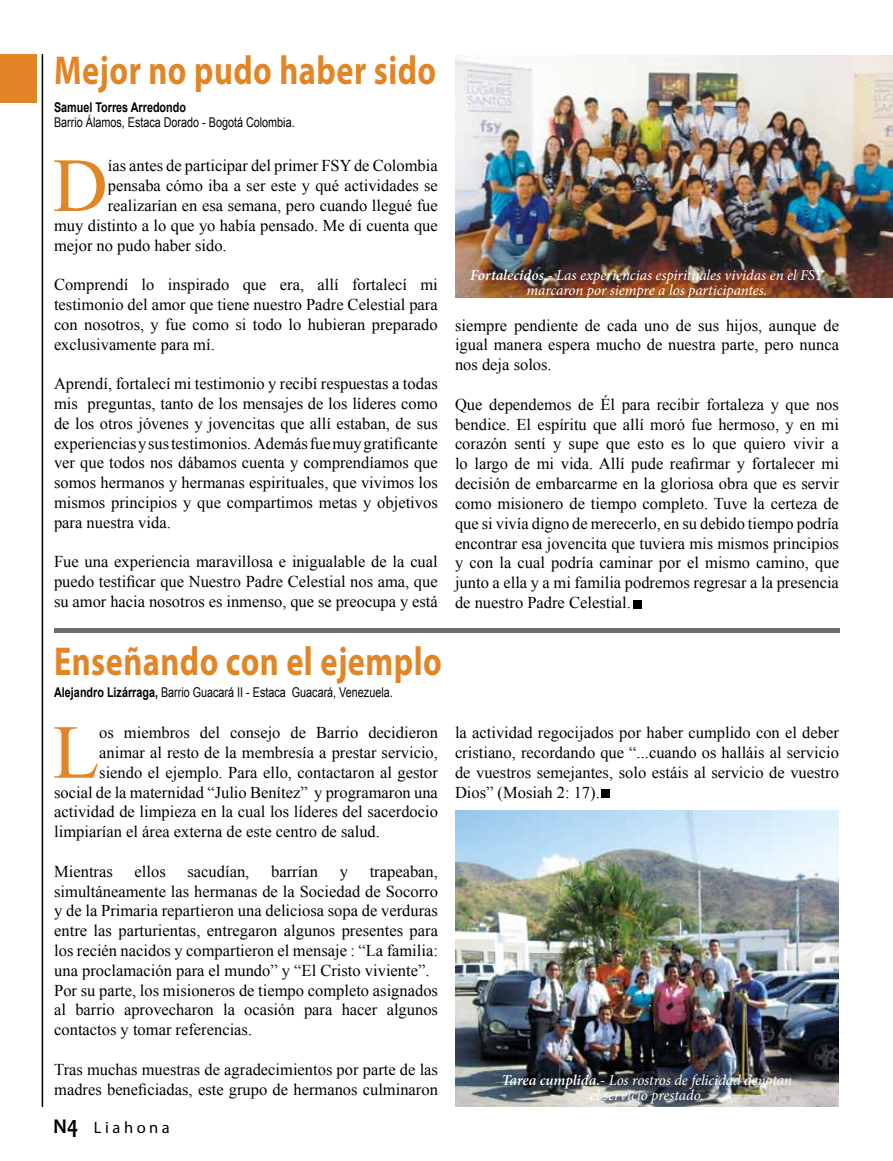
<style>
.page{position:relative;width:893px;height:1161px;background:#fff}
.page>*{position:absolute;margin:0;border:0;box-sizing:border-box;transform-origin:0 0}
.t1{font:76.35px "Times New Roman";color:#e18527}
.t2{font:700 40.5px "Myriad Pro";letter-spacing:.015em;color:#e18527;scale:.8 1}
.t3{font:16.5px/19.8px "Times New Roman";color:#000;text-align:justify}
.t4{font:16.5px "Myriad Pro";color:#000}
.t5{font:italic 15px/15px "Minion Pro";letter-spacing:-.005em;color:#fff;text-align:center}
.t6{font:13.5px "Arial";color:#000;scale:.8 1}
.t7{font:700 13.5px "Arial";color:#000;scale:.8 1}
.s1{font-weight:600}
.s2{font-weight:700}
.s3{font-family:"Candara";font-weight:700;font-size:21px}
.s4{font-family:"Candara";font-weight:700;font-size:25.2px}
</style>
<div class="page">
<img style="left:455px;top:811px;width:384px;height:296px">
<div style="left:0;top:54px;width:37px;height:48px;background:#e18527"></div>
<hr style="left:42px;top:54px;width:1px;height:1053px;background:#000">
<hr style="left:54px;top:628px;width:785px;height:4px;background:#6d6e71">
<img style="left:455px;top:56px;width:438px;height:242px">
<div style="left:633px;top:600px;width:9px;height:8px;background:#000"></div>
<div style="left:602px;top:789px;width:8px;height:9px;background:#000"></div>
<h2 class="t2" style="left:54px;top:44px;width:479px">Mejor no pudo haber sido</h2>
<p class="t7" style="left:54px;top:98px;width:167px">Samuel Torres Arredondo</p>
<p class="t6" style="left:54px;top:113px;width:302px">Barrio Álamos, Estaca Dorado - Bogotá Colombia.</p>
<h1 class="t1" style="left:53px;top:134px;width:57px">D</h1>
<p class="t3" style="left:108px;top:156px;width:331px">ías antes de participar del primer FSY de Colombia</p>
<p class="t3" style="left:108px;top:175px;width:331px">pensaba cómo iba a ser este y qué actividades se</p>
<p class="t3" style="left:108px;top:195px;width:331px">realizarían en esa semana, pero cuando llegué fue</p>
<p class="t3" style="left:54px;top:215px;width:385px">muy distinto a lo que yo había pensado. Me di cuenta que</p>
<p class="t3" style="left:54px;top:235px;width:174px">mejor no pudo haber sido.</p>
<p class="t3" style="left:54px;top:274px;width:385px">Comprendí lo inspirado que era, allí fortalecí mi testimonio del amor que tiene nuestro Padre Celestial para con nosotros, y fue como si todo lo hubieran preparado exclusivamente para mí.</p>
<p class="t3" style="left:54px;top:373px;width:385px">Aprendí, fortalecí mi testimonio y recibí respuestas a todas mis preguntas, tanto de los mensajes de los líderes como de los otros jóvenes y jovencitas que allí estaban, de sus experiencias y sus testimonios. Además fue muy gratificante ver que todos nos dábamos cuenta y comprendíamos que somos hermanos y hermanas espirituales, que vivimos los mismos principios y que compartimos metas y objetivos para nuestra vida.</p>
<p class="t3" style="left:54px;top:552px;width:385px">Fue una experiencia maravillosa e inigualable de la cual puedo testificar que Nuestro Padre Celestial nos ama, que su amor hacia nosotros es inmenso, que se preocupa y está</p>
<p class="t5" style="left:470px;top:268px;width:355px"><span class="s1">Fortalecidos.-</span> Las experiencias espirituales vividas en el FSY marcaron por siempre a los participantes.</p>
<p class="t3" style="left:455px;top:315px;width:385px">siempre pendiente de cada uno de sus hijos, aunque de igual manera espera mucho de nuestra parte, pero nunca nos deja solos.</p>
<p class="t3" style="left:455px;top:394px;width:385px">Que dependemos de Él para recibir fortaleza y que nos bendice. El espíritu que allí moró fue hermoso, y en mi corazón sentí y supe que esto es lo que quiero vivir a lo largo de mi vida. Allí pude reafirmar y fortalecer mi decisión de embarcarme en la gloriosa obra que es servir como misionero de tiempo completo. Tuve la certeza de que si vivía digno de merecerlo, en su debido tiempo podría encontrar esa jovencita que tuviera mis mismos principios y con la cual podría caminar por el mismo camino, que junto a ella y a mi familia podremos regresar a la presencia de nuestro Padre Celestial.</p>
<h2 class="t2" style="left:54px;top:635px;width:486px">Enseñando con el ejemplo</h2>
<p class="t6" style="left:54px;top:683px;width:425px"><span class="s2">Alejandro Lizárraga,</span> Barrio Guacará II - Estaca Guacará, Venezuela.</p>
<h1 class="t1" style="left:53px;top:701px;width:48px">L</h1>
<p class="t3" style="left:99px;top:722px;width:340px">os miembros del consejo de Barrio decidieron</p>
<p class="t3" style="left:99px;top:742px;width:340px">animar al resto de la membresía a prestar servicio,</p>
<p class="t3" style="left:99px;top:762px;width:340px">siendo el ejemplo. Para ello, contactaron al gestor</p>
<p class="t3" style="left:54px;top:782px;width:385px">social de la maternidad “Julio Benítez” y programaron una</p>
<p class="t3" style="left:54px;top:802px;width:385px">actividad de limpieza en la cual los líderes del sacerdocio</p>
<p class="t3" style="left:54px;top:821px;width:327px">limpiarían el área externa de este centro de salud.</p>
<p class="t3" style="left:54px;top:861px;width:60px">Mientras</p>
<p class="t3" style="left:135px;top:861px;width:33px">ellos</p>
<p class="t3" style="left:188px;top:861px;width:63px">sacudían,</p>
<p class="t3" style="left:271px;top:861px;width:48px">barrían</p>
<p class="t3" style="left:340px;top:861px;width:10px">y</p>
<p class="t3" style="left:54px;top:861px;width:385px;text-align:left;text-indent:315px">trapeaban, simultáneamente las hermanas de la Sociedad de Socorro y de la Primaria repartieron una deliciosa sopa de verduras entre las parturientas, entregaron algunos presentes para los recién nacidos y compartieron el mensaje : “La familia: una proclamación para el mundo” y “El Cristo viviente”.<br>Por su parte, los misioneros de tiempo completo asignados al barrio aprovecharon la ocasión para hacer algunos contactos y tomar referencias.</p>
<p class="t3" style="left:54px;top:1059px;width:385px">Tras muchas muestras de agradecimientos por parte de las madres beneficiadas, este grupo de hermanos culminaron</p>
<p class="t4" style="left:53px;top:1117px;width:118px"><span class="s3">N</span><span class="s4">4</span> L i a h o n a</p>
<p class="t3" style="left:455px;top:722px;width:385px">la actividad regocijados por haber cumplido con el deber cristiano, recordando que “...cuando os halláis al servicio de vuestros semejantes, solo estáis al servicio de vuestro Dios” (Mosiah 2: 17).</p>
<p class="t5" style="left:502px;top:1072px;width:292px"><span class="s1">Tarea cumplida.-</span> Los rostros de felicidad denotan el servicio prestado.</p>
</div>
